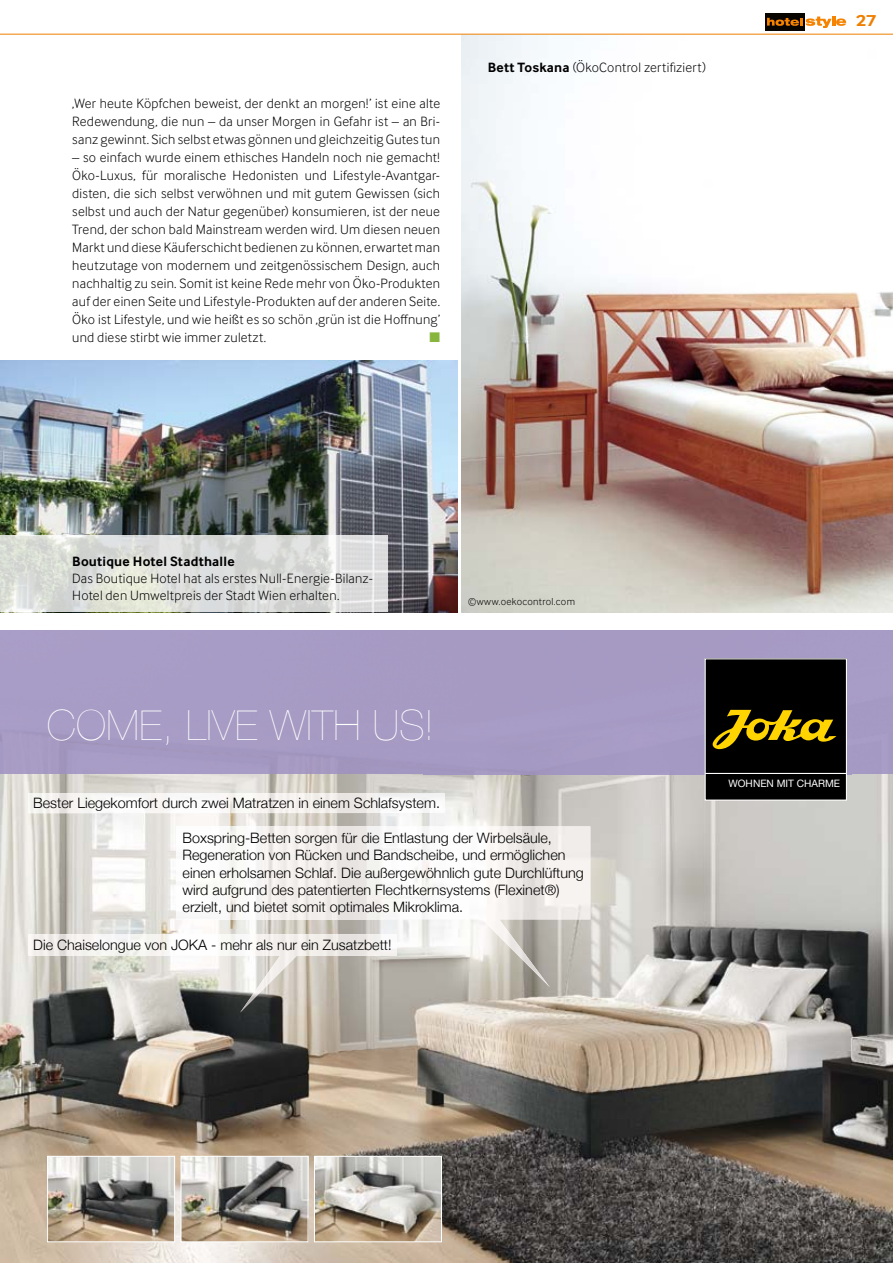
<style>
.page{position:relative;width:893px;height:1263px;background:#fff}
.page>*{position:absolute;margin:0;border:0;box-sizing:border-box;transform-origin:0 0}
.t1{font:200 41.55px "Helvetica Neue";letter-spacing:.01em;color:#fff}
.t2{font:700 16.5px "Inter Face Typo";color:#ee7f00;scale:1.16 1}
.t3{font:300 14.4px/17.2px "Helvetica Neue";color:#000}
.t4{font:300 13.95px/18px "Inter Face Typo";letter-spacing:.02em;color:#000;text-align:justify}
.t5{font:700 13.95px "Inter Face Typo";letter-spacing:.015em;color:#000}
.t6{font:13.95px "Zapf Dingbats ITC";color:#88b53e}
.t7{font:300 10.5px "Inter Face Typo";letter-spacing:.03em;color:#000}
.t8{font:10.2px "Helvetica Neue";color:#fff}
.s1{font-weight:700}
</style>
<div class="page">
<img style="left:0;top:360px;width:457px;height:252px">
<svg style="left:0;top:536px;width:388px;height:76px;fill:#dcdedb"></svg>
<img style="left:461px;top:35px;width:432px;height:577px">
<img style="left:0;top:630px;width:893px;height:633px">
<img style="left:28px;top:934px;width:369px;height:39px">
<img style="left:240px;top:973px;width:39px;height:39px">
<img style="left:177px;top:826px;width:206px;height:93px">
<img style="left:383px;top:826px;width:207px;height:108px">
<img style="left:496px;top:933px;width:54px;height:54px">
<img style="left:28px;top:793px;width:417px;height:20px">
<div style="left:705px;top:659px;width:141px;height:141px;background:#000"></div>
<div style="left:705px;top:658px;width:142px;height:143px;border:1px solid #fff"></div>
<svg style="left:713px;top:710px;width:123px;height:39px"></svg>
<hr style="left:705px;top:773px;width:141px;height:1px;background:#fff">
<img style="left:49px;top:1158px;width:124px;height:82px">
<div style="left:47px;top:1156px;width:128px;height:86px;border:1px solid #fff"></div>
<img style="left:183px;top:1158px;width:123px;height:82px">
<div style="left:181px;top:1156px;width:127px;height:86px;border:1px solid #fff"></div>
<img style="left:316px;top:1158px;width:124px;height:82px">
<div style="left:314px;top:1156px;width:128px;height:86px;border:1px solid #fff"></div>
<svg style="left:0;top:630px;width:4px;height:4px"></svg>
<div style="left:765px;top:13px;width:39px;height:18px;background:#080400"></div>
<svg style="left:767px;top:16px;width:79px;height:12px"></svg>
<hr style="left:0;top:34px;width:893px;height:1px;background:#ee7f00">
<p class="t4" style="left:72px;top:94px;width:369px">‚Wer heute Köpfchen beweist, der denkt an morgen!’ ist eine alte Redewendung, die nun – da unser Morgen in Gefahr ist – an Bri&shy;sanz gewinnt. Sich selbst etwas gönnen und gleichzeitig Gutes tun</p>
<p class="t4" style="left:72px;top:148px;width:369px">– so einfach wurde einem ethisches Handeln noch nie gemacht!<br>Öko-Luxus, für moralische Hedonisten und Lifestyle-Avantgar&shy;disten, die sich selbst verwöhnen und mit gutem Gewissen (sich selbst und auch der Natur gegenüber) konsumieren, ist der neue Trend, der schon bald Mainstream werden wird. Um diesen neuen Markt und diese Käuferschicht bedienen zu können, erwartet man heutzutage von modernem und zeitgenössischem Design, auch nachhaltig zu sein. Somit ist keine Rede mehr von Öko-Produkten auf der einen Seite und Lifestyle-Produkten auf der anderen Seite.<br>Öko ist Lifestyle, und wie heißt es so schön ‚grün ist die Hoffnung’ und diese stirbt wie immer zuletzt.</p>
<p class="t6" style="left:429px;top:331px;width:12px">■</p>
<p class="t4" style="left:488px;top:58px;width:219px"><span class="s1">Bett Toskana</span> (ÖkoControl zertifiziert)</p>
<p class="t2" style="left:856px;top:11px;width:19px">27</p>
<p class="t5" style="left:72px;top:553px;width:164px">Boutique Hotel Stadthalle</p>
<p class="t4" style="left:72px;top:570px;width:302px;line-height:16.8px">Das Boutique Hotel hat als erstes Null-Energie-Bilanz-<br>Hotel den Umweltpreis der Stadt Wien erhalten.</p>
<p class="t7" style="left:468px;top:595px;width:108px">©www.oekocontrol.com</p>
<h1 class="t1" style="left:47px;top:701px;width:387px">COME, LIVE WITH US!</h1>
<p class="t3" style="left:33px;top:794px;width:408px">Bester Liegekomfort durch zwei Matratzen in einem Schlafsystem.</p>
<p class="t3" style="left:183px;top:829px;width:403px">Boxspring-Betten sorgen für die Entlastung der Wirbelsäule, Regeneration von Rücken und Bandscheibe, und ermöglichen einen erholsamen Schlaf. Die außergewöhnlich gute Durchlüftung wird aufgrund des patentierten Flechtkernsystems (Flexinet®) erzielt, und bietet somit optimales Mikroklima.</p>
<p class="t3" style="left:33px;top:935px;width:360px">Die Chaiselongue von JOKA - mehr als nur ein Zusatzbett!</p>
<p class="t8" style="left:728px;top:778px;width:113px">WOHNEN MIT CHARME</p>
</div>
